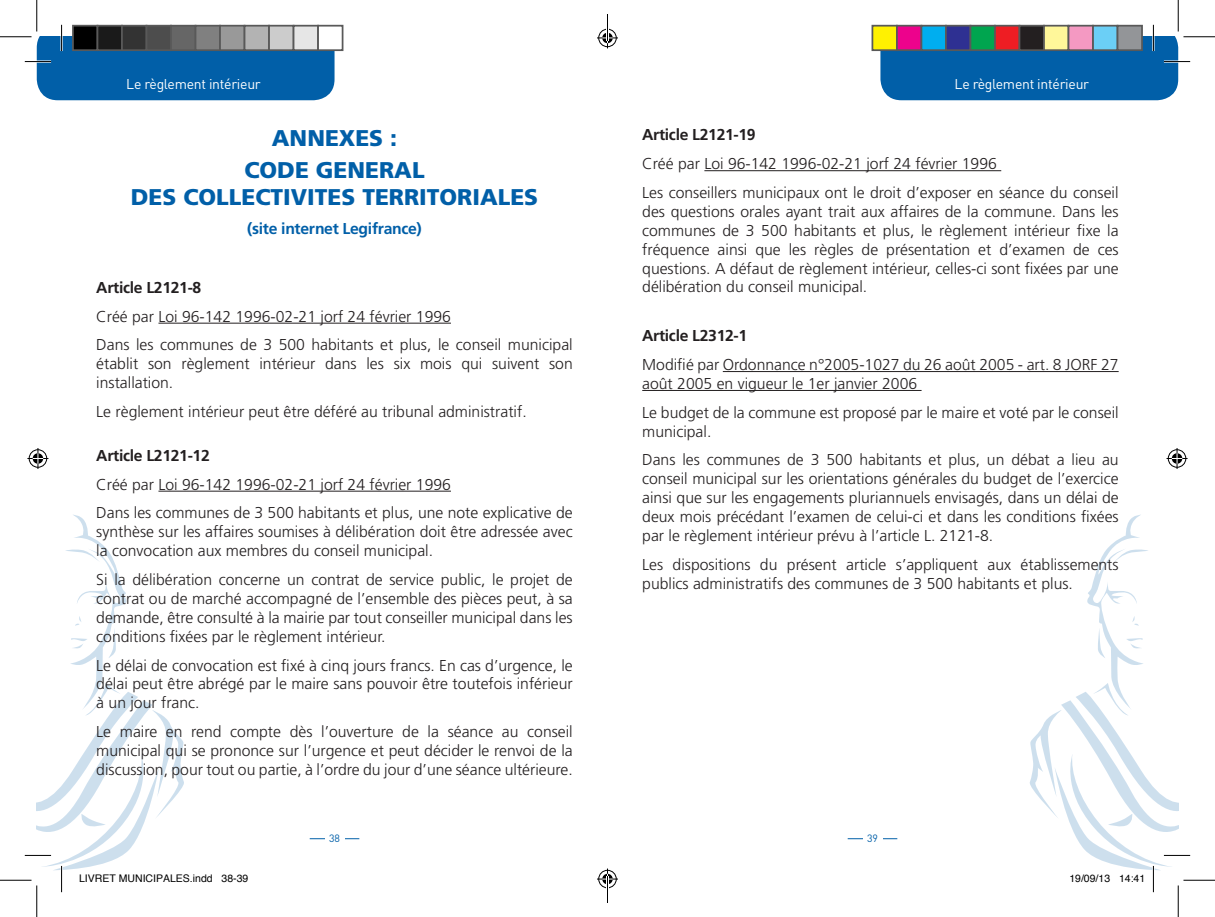
<style>
.page{position:relative;width:1215px;height:917px;background:#fff}
.page>*{position:absolute;margin:0;border:0;box-sizing:border-box;transform-origin:0 0}
.t1{font:900 22.75px "Frutiger";color:#015fa8}
.t2{font:300 15.75px/18.9px "Frutiger";color:#231f20;text-align:justify}
.t3{font:700 15.75px "Frutiger";letter-spacing:-.02em;color:#231f20}
.t4{font:700 15.75px "Frutiger";letter-spacing:-.02em;color:#015fa8}
.t5{font:14px "DIN";letter-spacing:-.02em;color:#fff}
.t6{font:10.5px "Helvetica";color:#000}
.t7{font:10.5px "DIN";color:#015fa8}
</style>
<div class="page">
<hr style="left:310px;top:838px;width:49px;height:1px;background:#015fa8">
<div style="left:324px;top:823px;width:20px;height:30px;background:#fff"></div>
<hr style="left:847px;top:838px;width:50px;height:1px;background:#015fa8">
<div style="left:862px;top:823px;width:20px;height:30px;background:#fff"></div>
<hr style="left:704px;top:170px;width:297px;height:1px;background:#231f20">
<hr style="left:722px;top:371px;width:396px;height:1px;background:#231f20">
<hr style="left:642px;top:390px;width:279px;height:1px;background:#231f20">
<hr style="left:158px;top:323px;width:293px;height:1px;background:#231f20">
<hr style="left:158px;top:491px;width:293px;height:1px;background:#231f20">
<svg style="left:25px;top:25px;width:309px;height:75px;background:#176cae"></svg>
<svg style="left:880px;top:25px;width:310px;height:75px;background:#186daf"></svg>
<hr style="left:0;top:36px;width:32px;height:2px;background:#fff">
<hr style="left:1183px;top:36px;width:31px;height:2px;background:#fff">
<hr style="left:36px;top:0;width:2px;height:32px;background:#fff">
<hr style="left:1177px;top:0;width:2px;height:32px;background:#fff">
<hr style="left:0;top:36px;width:32px;height:1px;background:#000">
<hr style="left:1183px;top:36px;width:31px;height:1px;background:#000">
<hr style="left:0;top:880px;width:32px;height:1px;background:#000">
<hr style="left:1183px;top:880px;width:31px;height:1px;background:#000">
<hr style="left:36px;top:0;width:1px;height:32px;background:#000">
<hr style="left:36px;top:885px;width:1px;height:32px;background:#000">
<hr style="left:1177px;top:0;width:1px;height:32px;background:#000">
<hr style="left:1177px;top:885px;width:1px;height:32px;background:#000">
<svg style="left:27px;top:448px;width:21px;height:21px"></svg>
<svg style="left:1166px;top:448px;width:21px;height:21px"></svg>
<div style="left:73px;top:26px;width:24px;height:24px;background:#000"></div>
<div style="left:72px;top:25px;width:26px;height:26px;border:2px solid #595959"></div>
<div style="left:97px;top:26px;width:25px;height:24px;background:#1a1a1a"></div>
<div style="left:97px;top:25px;width:26px;height:26px;border:2px solid #595959"></div>
<div style="left:122px;top:26px;width:24px;height:24px;background:#333"></div>
<div style="left:121px;top:25px;width:26px;height:26px;border:2px solid #595959"></div>
<div style="left:146px;top:26px;width:25px;height:24px;background:#4d4d4d"></div>
<div style="left:146px;top:25px;width:26px;height:26px;border:2px solid #595959"></div>
<div style="left:171px;top:26px;width:24px;height:24px;background:#666"></div>
<div style="left:170px;top:25px;width:26px;height:26px;border:2px solid #595959"></div>
<div style="left:195px;top:26px;width:25px;height:24px;background:#808080"></div>
<div style="left:195px;top:25px;width:26px;height:26px;border:2px solid #595959"></div>
<div style="left:220px;top:26px;width:24px;height:24px;background:#999"></div>
<div style="left:219px;top:25px;width:26px;height:26px;border:2px solid #595959"></div>
<div style="left:244px;top:26px;width:25px;height:24px;background:#b3b3b3"></div>
<div style="left:244px;top:25px;width:26px;height:26px;border:2px solid #595959"></div>
<div style="left:269px;top:26px;width:24px;height:24px;background:#ccc"></div>
<div style="left:268px;top:25px;width:26px;height:26px;border:2px solid #595959"></div>
<div style="left:293px;top:26px;width:25px;height:24px;background:#e6e6e6"></div>
<div style="left:293px;top:25px;width:26px;height:26px;border:2px solid #595959"></div>
<div style="left:318px;top:26px;width:24px;height:24px;background:#fff"></div>
<div style="left:317px;top:25px;width:26px;height:26px;border:2px solid #595959"></div>
<div style="left:872px;top:26px;width:25px;height:24px;background:#fff101"></div>
<div style="left:871px;top:25px;width:26px;height:26px;border:2px solid #595959"></div>
<div style="left:897px;top:26px;width:24px;height:24px;background:#ed028c"></div>
<div style="left:896px;top:25px;width:26px;height:26px;border:2px solid #595959"></div>
<div style="left:921px;top:26px;width:25px;height:24px;background:#00aeef"></div>
<div style="left:920px;top:25px;width:26px;height:26px;border:2px solid #595959"></div>
<div style="left:946px;top:26px;width:24px;height:24px;background:#2e3092"></div>
<div style="left:945px;top:25px;width:26px;height:26px;border:2px solid #595959"></div>
<div style="left:970px;top:26px;width:25px;height:24px;background:#00a54f"></div>
<div style="left:969px;top:25px;width:26px;height:26px;border:2px solid #595959"></div>
<div style="left:995px;top:26px;width:24px;height:24px;background:#ee1d23"></div>
<div style="left:994px;top:25px;width:26px;height:26px;border:2px solid #595959"></div>
<div style="left:1019px;top:26px;width:25px;height:24px;background:#231f20"></div>
<div style="left:1018px;top:25px;width:26px;height:26px;border:2px solid #595959"></div>
<div style="left:1044px;top:26px;width:24px;height:24px;background:#fff79a"></div>
<div style="left:1043px;top:25px;width:26px;height:26px;border:2px solid #595959"></div>
<div style="left:1068px;top:26px;width:25px;height:24px;background:#f499c2"></div>
<div style="left:1067px;top:25px;width:26px;height:26px;border:2px solid #595959"></div>
<div style="left:1093px;top:26px;width:24px;height:24px;background:#6bcff6"></div>
<div style="left:1092px;top:25px;width:26px;height:26px;border:2px solid #595959"></div>
<div style="left:1117px;top:26px;width:25px;height:24px;background:#939598"></div>
<div style="left:1116px;top:25px;width:26px;height:26px;border:2px solid #595959"></div>
<svg style="left:25px;top:514px;width:159px;height:378px"></svg>
<svg style="left:1029px;top:514px;width:161px;height:378px"></svg>
<svg style="left:597px;top:14px;width:21px;height:34px"></svg>
<svg style="left:597px;top:868px;width:21px;height:35px"></svg>
<p class="t5" style="left:126px;top:76px;width:136px">Le règlement intérieur</p>
<p class="t5" style="left:954px;top:76px;width:136px">Le règlement intérieur</p>
<p class="t1" style="left:272px;top:124px;width:127px">ANNEXES :</p>
<p class="t1" style="left:244px;top:156px;width:182px">CODE GENERAL</p>
<p class="t1" style="left:131px;top:184px;width:409px">DES COLLECTIVITES TERRITORIALES</p>
<p class="t4" style="left:247px;top:219px;width:176px">(site internet Legifrance)</p>
<p class="t3" style="left:96px;top:278px;width:107px">Article L2121-8</p>
<p class="t2" style="left:96px;top:307px;width:356px">Créé par Loi 96-142 1996-02-21 jorf 24 février 1996</p>
<p class="t2" style="left:96px;top:335px;width:478px">Dans les communes de 3 500 habitants et plus, le conseil municipal établit son règlement intérieur dans les six mois qui suivent son installation.</p>
<p class="t2" style="left:96px;top:402px;width:432px">Le règlement intérieur peut être déféré au tribunal administratif.</p>
<p class="t3" style="left:96px;top:446px;width:115px">Article L2121-12</p>
<p class="t2" style="left:96px;top:475px;width:356px">Créé par Loi 96-142 1996-02-21 jorf 24 février 1996</p>
<p class="t2" style="left:96px;top:503px;width:478px">Dans les communes de 3 500 habitants et plus, une note explicative de synthèse sur les affaires soumises à délibération doit être adressée avec la convocation aux membres du conseil municipal.</p>
<p class="t2" style="left:96px;top:570px;width:478px">Si la délibération concerne un contrat de service public, le projet de contrat ou de marché accompagné de l’ensemble des pièces peut, à sa demande, être consulté à la mairie par tout conseiller municipal dans les conditions fixées par le règlement intérieur.</p>
<p class="t2" style="left:96px;top:656px;width:478px">Le délai de convocation est fixé à cinq jours francs. En cas d’urgence, le délai peut être abrégé par le maire sans pouvoir être toutefois inférieur à un jour franc.</p>
<p class="t2" style="left:96px;top:722px;width:478px">Le maire en rend compte dès l’ouverture de la séance au conseil municipal qui se prononce sur l’urgence et peut décider le renvoi de la discussion, pour tout ou partie, à l’ordre du jour d’une séance ultérieure.</p>
<p class="t3" style="left:642px;top:126px;width:115px">Article L2121-19</p>
<p class="t2" style="left:642px;top:154px;width:356px">Créé par Loi 96-142 1996-02-21 jorf 24 février 1996</p>
<p class="t2" style="left:642px;top:183px;width:478px">Les conseillers municipaux ont le droit d’exposer en séance du conseil des questions orales ayant trait aux affaires de la commune. Dans les communes de 3 500 habitants et plus, le règlement intérieur fixe la fréquence ainsi que les règles de présentation et d’examen de ces questions. A défaut de règlement intérieur, celles-ci sont fixées par une délibération du conseil municipal.</p>
<p class="t3" style="left:642px;top:326px;width:107px">Article L2312-1</p>
<p class="t2" style="left:642px;top:355px;width:478px">Modifié par Ordonnance n°2005-1027 du 26 août 2005 - art. 8 JORF 27 août 2005 en vigueur le 1er janvier 2006</p>
<p class="t2" style="left:642px;top:403px;width:478px">Le budget de la commune est proposé par le maire et voté par le conseil municipal.</p>
<p class="t2" style="left:642px;top:450px;width:478px">Dans les communes de 3 500 habitants et plus, un débat a lieu au conseil municipal sur les orientations générales du budget de l’exercice ainsi que sur les engagements pluriannuels envisagés, dans un délai de deux mois précédant l’examen de celui-ci et dans les conditions fixées par le règlement intérieur prévu à l’article L. 2121-8.</p>
<p class="t2" style="left:642px;top:555px;width:478px">Les dispositions du présent article s’appliquent aux établissements publics administratifs des communes de 3 500 habitants et plus.</p>
<p class="t7" style="left:329px;top:832px;width:12px">38</p>
<p class="t7" style="left:867px;top:832px;width:12px">39</p>
<p class="t6" style="left:79px;top:870px;width:171px">LIVRET MUNICIPALES.indd 38-39</p>
<p class="t6" style="left:1069px;top:870px;width:77px">19/09/13 14:41</p>
</div>
